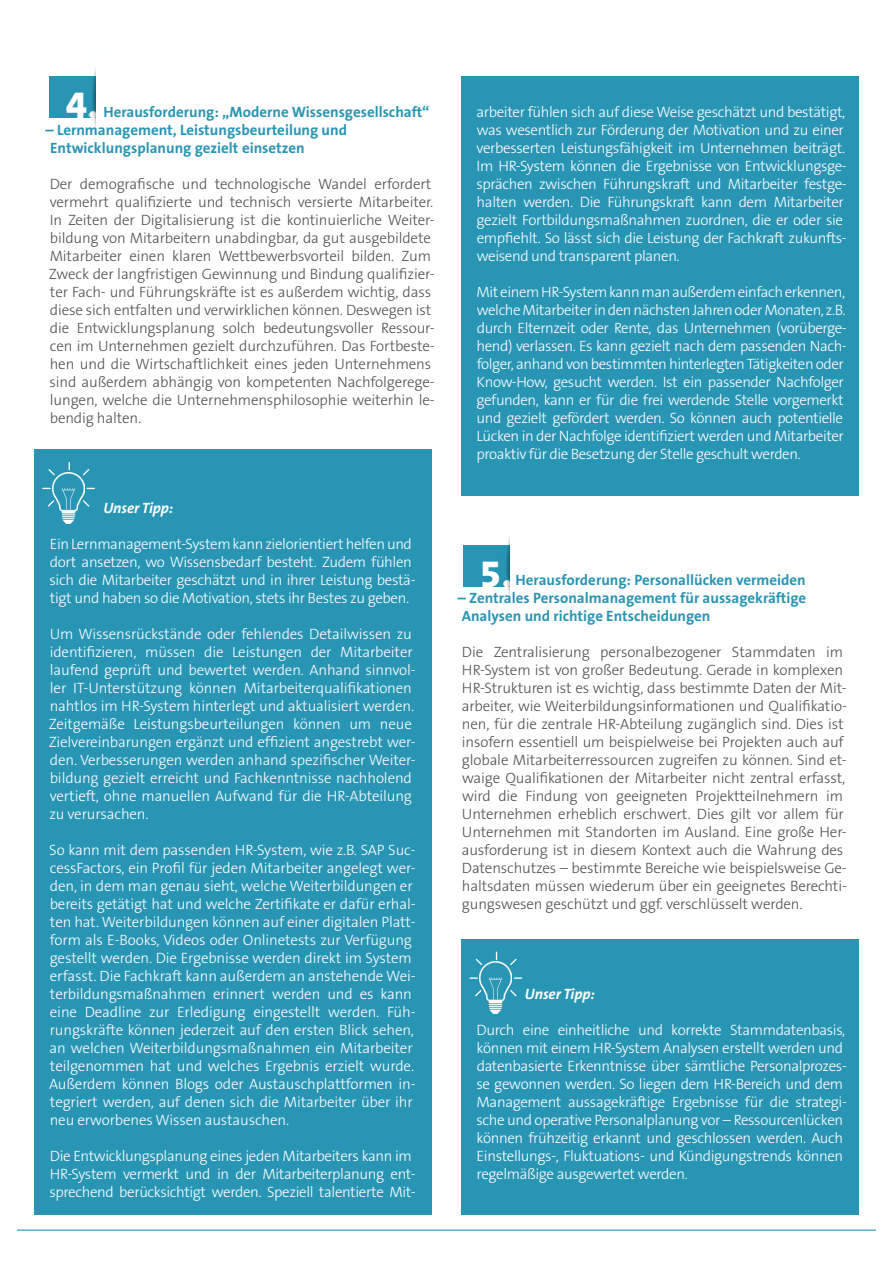
<style>
.page{position:relative;width:893px;height:1263px;background:#fff}
.page>*{position:absolute;margin:0;border:0;box-sizing:border-box;transform-origin:0 0}
.t1{font:800 39px "The Sans B8";color:#fff}
.t2{font:300 15px/18px "The Sans B3";letter-spacing:-.025em;color:#fff}
.t3{font:300 15px/18px "The Sans B3";letter-spacing:-.01em;color:#4f5152}
.t4{font:700 15px/18px "The Sans B7";color:#2995b4}
.t5{font:italic 700 15px "The Sans B7";letter-spacing:-.01em;color:#fff}
</style>
<div class="page">
<hr style="left:17px;top:1229px;width:859px;height:2px;background:#2995b4">
<div style="left:462px;top:939px;width:397px;height:276px;background:#2995b4"></div>
<img style="left:479px;top:962px;width:33px;height:51px">
<svg style="left:514px;top:977px;width:8px;height:2px"></svg>
<svg style="left:470px;top:977px;width:7px;height:2px"></svg>
<svg style="left:475px;top:989px;width:8px;height:8px"></svg>
<svg style="left:509px;top:989px;width:8px;height:8px"></svg>
<svg style="left:475px;top:958px;width:8px;height:8px"></svg>
<svg style="left:509px;top:958px;width:8px;height:8px"></svg>
<div style="left:462px;top:76px;width:397px;height:419px;background:#2995b4"></div>
<div style="left:34px;top:450px;width:397px;height:765px;background:#2995b4"></div>
<img style="left:52px;top:472px;width:33px;height:51px">
<svg style="left:48px;top:499px;width:7px;height:9px"></svg>
<svg style="left:82px;top:499px;width:8px;height:9px"></svg>
<svg style="left:48px;top:469px;width:8px;height:8px"></svg>
<svg style="left:82px;top:469px;width:8px;height:8px"></svg>
<div style="left:49px;top:76px;width:48px;height:42px;background:#2995b4"></div>
<div style="left:463px;top:545px;width:48px;height:42px;background:#2995b4"></div>
<svg style="left:92px;top:68px;width:4px;height:60px"></svg>
<svg style="left:506px;top:537px;width:4px;height:60px"></svg>
<div style="left:96px;top:55px;width:80px;height:90px;background:#fff"></div>
<div style="left:510px;top:524px;width:80px;height:89px;background:#fff"></div>
<h1 class="t1" style="left:66px;top:84px;width:34px">4.</h1>
<p class="t4" style="left:103px;top:103px;width:328px">Herausforderung: „Moderne Wissensgesellschaft“</p>
<p class="t4" style="left:50px;top:121px;width:298px;text-indent:-5px">– Lernmanagement, Leistungsbeurteilung und<br>Entwicklungsplanung gezielt einsetzen</p>
<p class="t3" style="left:49px;top:175px;width:387px">Der demografische und technologische Wandel erfordert vermehrt qualifizierte und technisch versierte Mitarbeiter.<br>In Zeiten der Digitalisierung ist die kontinuierliche Weiter&shy;bildung von Mitarbeitern unabdingbar, da gut ausgebildete Mitarbeiter einen klaren Wettbewerbsvorteil bilden. Zum Zweck der langfristigen Gewinnung und Bindung qualifizier&shy;ter Fach- und Führungskräfte ist es außerdem wichtig, dass diese sich entfalten und verwirklichen können. Deswegen ist die Entwicklungsplanung solch bedeutungsvoller Ressour&shy;cen im Unternehmen gezielt durchzuführen. Das Fortbeste&shy;hen und die Wirtschaftlichkeit eines jeden Unternehmens sind außerdem abhängig von kompetenten Nachfolgerege&shy;lungen, welche die Unternehmensphilosophie weiterhin le&shy;bendig halten.</p>
<p class="t5" style="left:103px;top:500px;width:71px">Unser Tipp:</p>
<p class="t2" style="left:50px;top:535px;width:368px">Ein Lernmanagement-System kann zielorientiert helfen und dort ansetzen, wo Wissensbedarf besteht. Zudem fühlen sich die Mitarbeiter geschätzt und in ihrer Leistung bestä&shy;tigt und haben so die Motivation, stets ihr Bestes zu geben.</p>
<p class="t2" style="left:49px;top:625px;width:368px">Um Wissensrückstände oder fehlendes Detailwissen zu identifizieren, müssen die Leistungen der Mitarbeiter laufend geprüft und bewertet werden. Anhand sinnvol&shy;ler IT-Unterstützung können Mitarbeiterqualifikationen nahtlos im HR-System hinterlegt und aktualisiert werden.<br>Zeitgemäße Leistungsbeurteilungen können um neue Zielvereinbarungen ergänzt und effizient angestrebt wer&shy;den. Verbesserungen werden anhand spezifischer Weiter&shy;bildung gezielt erreicht und Fachkenntnisse nachholend vertieft, ohne manuellen Aufwand für die HR-Abteilung zu verursachen.</p>
<p class="t2" style="left:49px;top:841px;width:368px">So kann mit dem passenden HR-System, wie z.B. SAP Suc&shy;cessFactors, ein Profil für jeden Mitarbeiter angelegt wer&shy;den, in dem man genau sieht, welche Weiterbildungen er bereits getätigt hat und welche Zertifikate er dafür erhal&shy;ten hat. Weiterbildungen können auf einer digitalen Platt&shy;form als E-Books, Videos oder Onlinetests zur Verfügung gestellt werden. Die Ergebnisse werden direkt im System erfasst. Die Fachkraft kann außerdem an anstehende Wei&shy;terbildungsmaßnahmen erinnert werden und es kann eine Deadline zur Erledigung eingestellt werden. Füh&shy;rungskräfte können jederzeit auf den ersten Blick sehen, an welchen Weiterbildungsmaßnahmen ein Mitarbeiter teilgenommen hat und welches Ergebnis erzielt wurde.<br>Außerdem können Blogs oder Austauschplattformen in&shy;tegriert werden, auf denen sich die Mitarbeiter über ihr neu erworbenes Wissen austauschen.</p>
<p class="t2" style="left:50px;top:1147px;width:368px">Die Entwicklungsplanung eines jeden Mitarbeiters kann im<br>HR-System vermerkt und in der Mitarbeiterplanung ent&shy;sprechend berücksichtigt werden. Speziell talentierte Mit-</p>
<p class="t2" style="left:476px;top:103px;width:372px">arbeiter fühlen sich auf diese Weise geschätzt und bestätigt, was wesentlich zur Förderung der Motivation und zu einer verbesserten Leistungsfähigkeit im Unternehmen beiträgt.<br>Im HR-System können die Ergebnisse von Entwicklungsge&shy;sprächen zwischen Führungskraft und Mitarbeiter festge&shy;halten werden. Die Führungskraft kann dem Mitarbeiter gezielt Fortbildungsmaßnahmen zuordnen, die er oder sie empfiehlt. So lässt sich die Leistung der Fachkraft zukunfts&shy;weisend und transparent planen.</p>
<p class="t2" style="left:476px;top:283px;width:372px">Mit einem HR-System kann man außerdem einfach erkennen, welche Mitarbeiter in den nächsten Jahren oder Monaten, z.B. durch Elternzeit oder Rente, das Unternehmen (vorüberge&shy;hend) verlassen. Es kann gezielt nach dem passenden Nach&shy;folger, anhand von bestimmten hinterlegten Tätigkeiten oder Know-How, gesucht werden. Ist ein passender Nachfolger gefunden, kann er für die frei werdende Stelle vorgemerkt und gezielt gefördert werden. So können auch potentielle Lücken in der Nachfolge identifiziert werden und Mitarbeiter proaktiv für die Besetzung der Stelle geschult werden.</p>
<h1 class="t1" style="left:480px;top:552px;width:34px">5.</h1>
<p class="t4" style="left:516px;top:571px;width:292px">Herausforderung: Personallücken vermeiden</p>
<p class="t4" style="left:458px;top:589px;width:350px">– Zentrales Personalmanagement für aussagekräftige<br>Analysen und richtige Entscheidungen</p>
<p class="t3" style="left:462px;top:643px;width:387px">Die Zentralisierung personalbezogener Stammdaten im HR-System ist von großer Bedeutung. Gerade in komplexen HR-Strukturen ist es wichtig, dass bestimmte Daten der Mit&shy;arbeiter, wie Weiterbildungsinformationen und Qualifikatio&shy;nen, für die zentrale HR-Abteilung zugänglich sind. Dies ist insofern essentiell um beispielweise bei Projekten auch auf globale Mitarbeiterressourcen zugreifen zu können. Sind et&shy;waige Qualifikationen der Mitarbeiter nicht zentral erfasst, wird die Findung von geeigneten Projektteilnehmern im Unternehmen erheblich erschwert. Dies gilt vor allem für Unternehmen mit Standorten im Ausland. Eine große Her&shy;ausforderung ist in diesem Kontext auch die Wahrung des Datenschutzes – bestimmte Bereiche wie beispielsweise Ge&shy;haltsdaten müssen wiederum über ein geeignetes Berechti&shy;gungswesen geschützt und ggf. verschlüsselt werden.</p>
<p class="t5" style="left:525px;top:986px;width:71px">Unser Tipp:</p>
<p class="t2" style="left:476px;top:1021px;width:372px">Durch eine einheitliche und korrekte Stammdatenbasis, können mit einem HR-System Analysen erstellt werden und datenbasierte Erkenntnisse über sämtliche Personalprozes&shy;se gewonnen werden. So liegen dem HR-Bereich und dem Management aussagekräftige Ergebnisse für die strategi&shy;sche und operative Personalplanung vor – Ressourcenlücken können frühzeitig erkannt und geschlossen werden. Auch Einstellungs-, Fluktuations- und Kündigungstrends können regelmäßige ausgewertet werden.</p>
</div>
